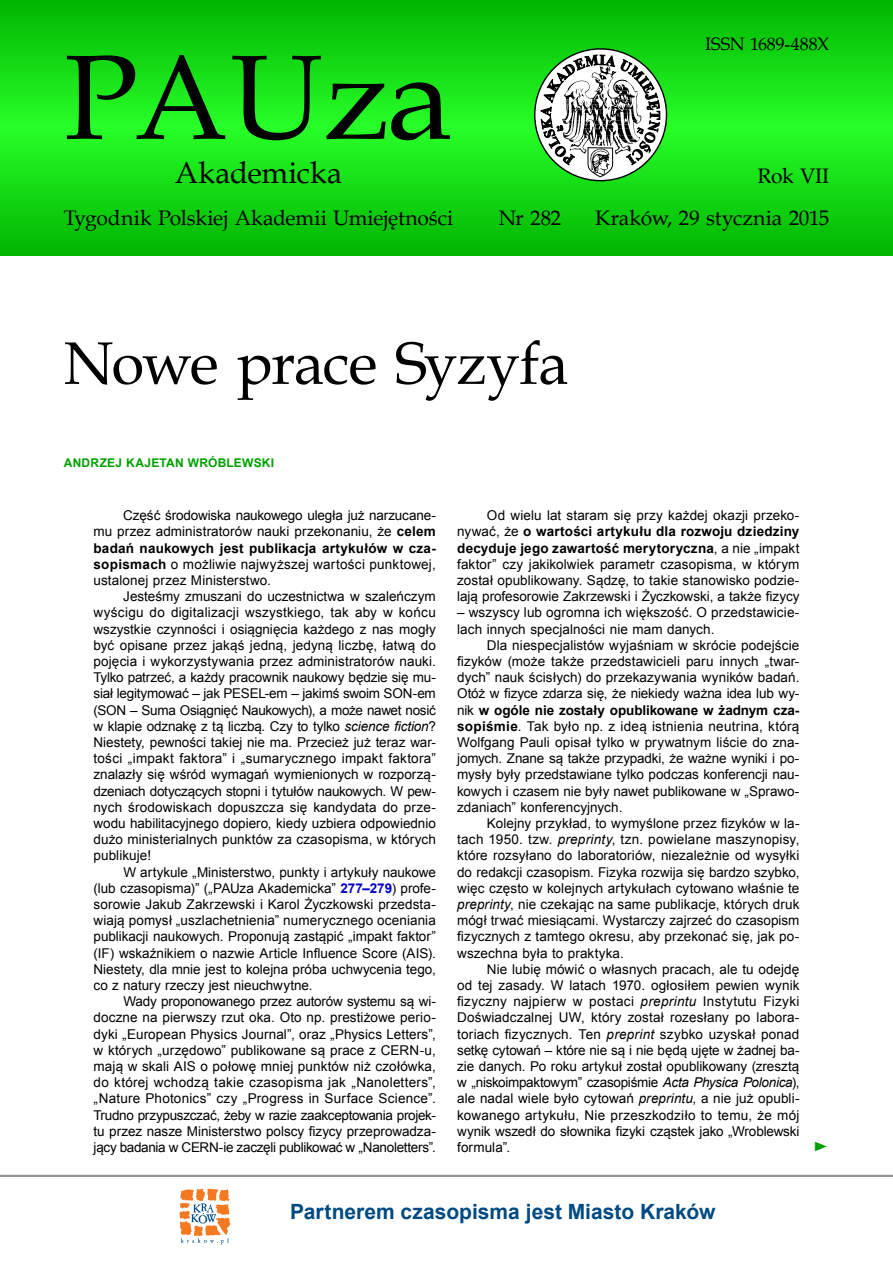
<style>
.page{position:relative;width:893px;height:1263px;background:#fff}
.page>*{position:absolute;margin:0;border:0;box-sizing:border-box;transform-origin:0 0}
.t1{font:120px "Book Antiqua";letter-spacing:-.01em;color:#000}
.t2{font:60px "Book Antiqua";letter-spacing:-.02em;color:#000}
.t3{font:30px "Book Antiqua";color:#000}
.t4{font:21px/41.4px "Book Antiqua";letter-spacing:-.005em;color:#000;text-align:right}
.t5{font:700 21px "Arial";color:#004a83}
.t6{font:18px "Book Antiqua";letter-spacing:-.005em;color:#000}
.t7{font:13.5px/16.2px "Arial";letter-spacing:.005em;color:#000;text-align:justify}
.t8{font:13.5px "Times New Roman";color:#00a000;scale:1.22 1}
.t9{font:700 12px "Arial";letter-spacing:.02em;color:#00a000}
.s1{font-weight:700}
.s2{font-style:italic}
.s3{font-weight:700;color:#0000c8}
</style>
<div class="page">
<svg style="left:0;top:0;width:893px;height:255px;background:#13d813"></svg>
<svg style="left:535px;top:49px;width:131px;height:132px"></svg>
<svg style="left:540px;top:46px;width:120px;height:131px"></svg>
<hr style="left:0;top:1175px;width:893px;height:2px;background:#939598">
<svg style="left:179px;top:1189px;width:51px;height:55px"></svg>
<h1 class="t1" style="left:64px;top:14px;width:390px">PAUza</h1>
<h3 class="t3" style="left:175px;top:152px;width:169px">Akademicka</h3>
<h3 class="t4" style="left:64px;top:197px;width:391px">Tygodnik Polskiej Akademii Umiejętności</h3>
<h3 class="t4" style="left:499px;top:197px;width:64px">Nr 282</h3>
<h3 class="t6" style="left:705px;top:32px;width:126px">ISSN 1689-488X</h3>
<h3 class="t4" style="left:595px;top:155px;width:236px">Rok VII<br>Kraków, 29 stycznia 2015</h3>
<h2 class="t2" style="left:64px;top:322px;width:506px">Nowe prace Syzyfa</h2>
<p class="t9" style="left:64px;top:454px;width:212px">ANDRZEJ KAJETAN WRÓBLEWSKI</p>
<p class="t7" style="left:94px;top:507px;width:344px;text-indent:30px">Część środowiska naukowego uległa już narzucane&shy;mu przez administratorów nauki przekonaniu, że <span class="s1">celem badań naukowych jest publikacja artykułów w cza&shy;sopismach</span> o możliwie najwyższej wartości punktowej, ustalonej przez Ministerstwo.</p>
<p class="t7" style="left:94px;top:588px;width:344px;text-indent:30px">Jesteśmy zmuszani do uczestnictwa w szaleńczym wyścigu do digitalizacji wszystkiego, tak aby w końcu wszystkie czynności i osiągnięcia każdego z nas mogły być opisane przez jakąś jedną, jedyną liczbę, łatwą do pojęcia i wykorzystywania przez administratorów nauki.<br>Tylko patrzeć, a każdy pracownik naukowy będzie się mu&shy;siał legitymować – jak PESEL-em – jakimś swoim SON-em (SON – Suma Osiągnięć Naukowych), a może nawet nosić w klapie odznakę z tą liczbą. Czy to tylko <span class="s2">science fiction</span>?<br>Niestety, pewności takiej nie ma. Przecież już teraz war&shy;tości „impakt faktora” i „sumarycznego impakt faktora” znalazły się wśród wymagań wymienionych w rozporzą&shy;dzeniach dotyczących stopni i tytułów naukowych. W pew&shy;nych środowiskach dopuszcza się kandydata do prze&shy;wodu habilitacyjnego dopiero, kiedy uzbiera odpowiednio dużo ministerialnych punktów za czasopisma, w których publikuje!</p>
<p class="t7" style="left:94px;top:864px;width:344px;text-indent:30px">W artykule „Ministerstwo, punkty i artykuły naukowe (lub czasopisma)” („PAUza Akademicka” <span class="s3">277–279</span>) profe&shy;sorowie Jakub Zakrzewski i Karol Życzkowski przedsta&shy;wiają pomysł „uszlachetnienia” numerycznego oceniania publikacji naukowych. Proponują zastąpić „impakt faktor” (IF) wskaźnikiem o nazwie Article Influence Score (AIS).<br>Niestety, dla mnie jest to kolejna próba uchwycenia tego, co z natury rzeczy jest nieuchwytne.</p>
<p class="t7" style="left:94px;top:993px;width:344px;text-indent:30px">Wady proponowanego przez autorów systemu są wi&shy;doczne na pierwszy rzut oka. Oto np. prestiżowe perio&shy;dyki „European Physics Journal”, oraz „Physics Letters”, w których „urzędowo” publikowane są prace z CERN-u, mają w skali AIS o połowę mniej punktów niż czołówka, do której wchodzą takie czasopisma jak „Nanoletters”, „Nature Photonics” czy „Progress in Surface Science”.<br>Trudno przypuszczać, żeby w razie zaakceptowania projek&shy;tu przez nasze Ministerstwo polscy fizycy przeprowadza&shy;jący badania w CERN-ie zaczęli publikować w „Nanoletters”.</p>
<p class="t7" style="left:457px;top:507px;width:344px;text-indent:30px">Od wielu lat staram się przy każdej okazji przeko&shy;nywać, że <span class="s1">o wartości artykułu dla rozwoju dziedziny decyduje jego zawartość merytoryczna</span>, a nie „impakt faktor” czy jakikolwiek parametr czasopisma, w którym został opublikowany. Sądzę, to takie stanowisko podzie&shy;lają profesorowie Zakrzewski i Życzkowski, a także fizycy</p>
<p class="t7" style="left:457px;top:604px;width:344px">– wszyscy lub ogromna ich większość. O przedstawicie&shy;lach innych specjalności nie mam danych.</p>
<p class="t7" style="left:457px;top:637px;width:344px;text-indent:30px">Dla niespecjalistów wyjaśniam w skrócie podejście fizyków (może także przedstawicieli paru innych „twar&shy;dych” nauk ścisłych) do przekazywania wyników badań.<br>Otóż w fizyce zdarza się, że niekiedy ważna idea lub wy&shy;nik <span class="s1">w ogóle nie zostały opublikowane w żadnym cza&shy;sopiśmie</span>. Tak było np. z ideą istnienia neutrina, którą Wolfgang Pauli opisał tylko w prywatnym liście do zna&shy;jomych. Znane są także przypadki, że ważne wyniki i po&shy;mysły były przedstawiane tylko podczas konferencji nau&shy;kowych i czasem nie były nawet publikowane w „Sprawo&shy;zdaniach” konferencyjnych.</p>
<p class="t7" style="left:457px;top:815px;width:344px;text-indent:30px">Kolejny przykład, to wymyślone przez fizyków w la&shy;tach 1950. tzw. <span class="s2">preprinty</span>, tzn. powielane maszynopisy, które rozsyłano do laboratoriów, niezależnie od wysyłki do redakcji czasopism. Fizyka rozwija się bardzo szybko, więc często w kolejnych artykułach cytowano właśnie te <span class="s2">preprinty</span>, nie czekając na same publikacje, których druk mógł trwać miesiącami. Wystarczy zajrzeć do czasopism fizycznych z tamtego okresu, aby przekonać się, jak po&shy;wszechna była to praktyka.</p>
<p class="t7" style="left:457px;top:961px;width:344px;text-indent:30px">Nie lubię mówić o własnych pracach, ale tu odejdę od tej zasady. W latach 1970. ogłosiłem pewien wynik fizyczny najpierw w postaci <span class="s2">preprintu</span> Instytutu Fizyki Doświadczalnej UW, który został rozesłany po labora&shy;toriach fizycznych. Ten <span class="s2">preprint</span> szybko uzyskał ponad setkę cytowań – które nie są i nie będą ujęte w żadnej ba&shy;zie danych. Po roku artykuł został opublikowany (zresztą w „niskoimpaktowym” czasopiśmie <span class="s2">Acta Physica Polonica</span>), ale nadal wiele było cytowań <span class="s2">preprintu</span>, a nie już opubli&shy;kowanego artykułu, Nie przeszkodziło to temu, że mój wynik wszedł do słownika fizyki cząstek jako „Wroblewski formula”.</p>
<p class="t8" style="left:813px;top:1137px;width:15px">►</p>
<h3 class="t5" style="left:290px;top:1196px;width:427px">Partnerem czasopisma jest Miasto Kraków</h3>
</div>
